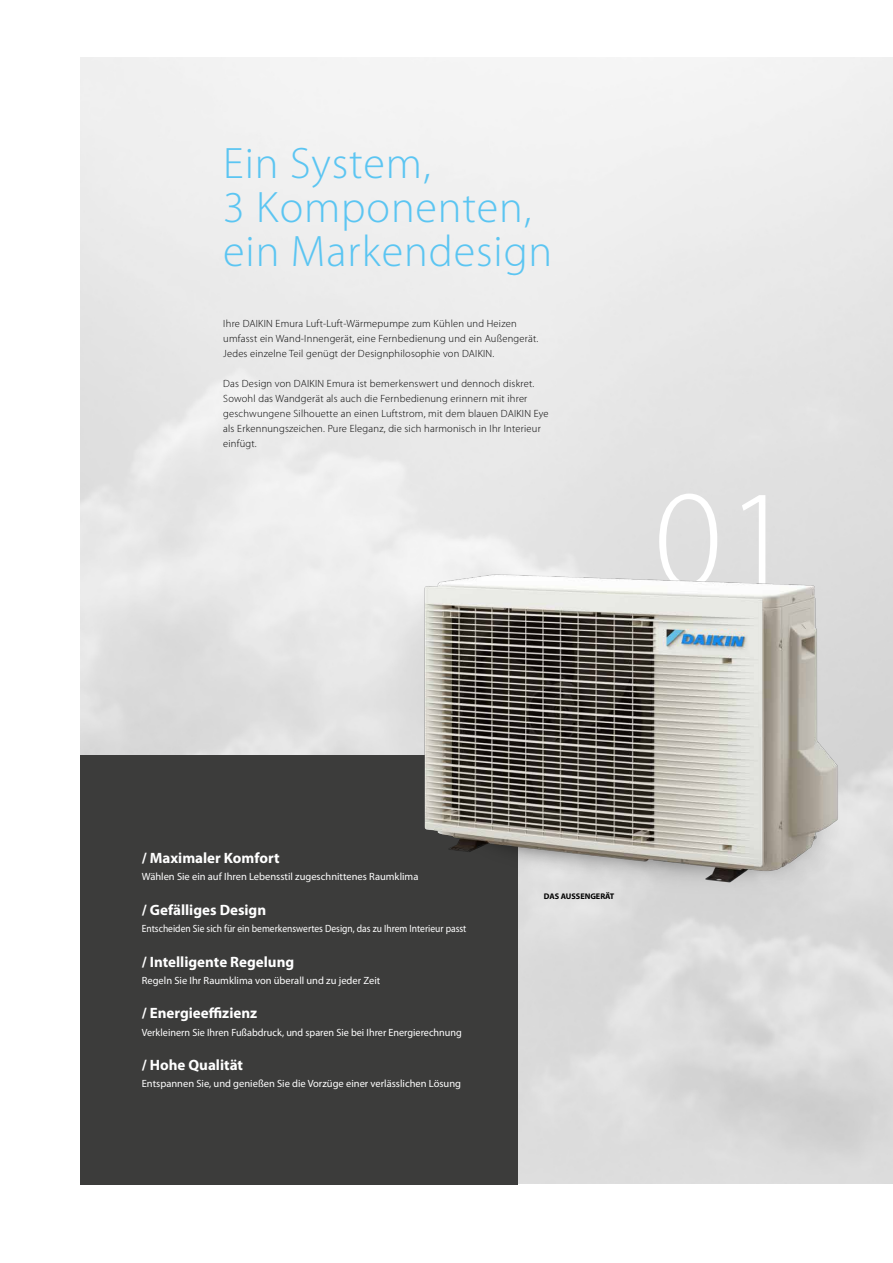
<style>
.page{position:relative;width:893px;height:1263px;background:#fff}
.page>*{position:absolute;margin:0;border:0;box-sizing:border-box;transform-origin:0 0}
.t1{font:300 141.15px "Myriad Pro";color:#fff}
.t2{font:300 44.25px/44.2px "Myriad Pro";letter-spacing:.02em;color:#5bc5f2}
.t3{font:700 15px "Myriad Pro";color:#fff}
.t4{font:300 10.5px/15px "Myriad Pro";letter-spacing:.02em;color:#000}
.t5{font:10.5px "Myriad Pro";color:#fff}
.t6{font:10.5px "Myriad Pro";color:#fff;scale:.91 1}
.t7{font:700 8.18px "Myriad Pro";color:#000}
</style>
<div class="page">
<div style="left:80px;top:755px;width:438px;height:429px;background:#3c3c3b"></div>
<img style="left:349px;top:431px;width:544px;height:523px">
<h2 class="t2" style="left:223px;top:142px;width:330px">Ein System,<br>3 Komponenten, ein Markendesign</h2>
<p class="t4" style="left:223px;top:316px;width:317px">Ihre DAIKIN Emura Luft-Luft-Wärmepumpe zum Kühlen und Heizen umfasst ein Wand-Innengerät, eine Fernbedienung und ein Außengerät.<br>Jedes einzelne Teil genügt der Designphilosophie von DAIKIN.</p>
<p class="t4" style="left:223px;top:376px;width:327px">Das Design von DAIKIN Emura ist bemerkenswert und dennoch diskret.<br>Sowohl das Wandgerät als auch die Fernbedienung erinnern mit ihrer geschwungene Silhouette an einen Luftstrom, mit dem blauen DAIKIN Eye als Erkennungszeichen. Pure Eleganz, die sich harmonisch in Ihr Interieur einfügt.</p>
<h1 class="t1" style="left:654px;top:462px;width:142px">01</h1>
<h3 class="t3" style="left:142px;top:848px;width:139px">/ Maximaler Komfort</h3>
<p class="t5" style="left:142px;top:870px;width:278px">Wählen Sie ein auf Ihren Lebensstil zugeschnittenes Raumklima</p>
<h3 class="t3" style="left:142px;top:900px;width:126px">/ Gefälliges Design</h3>
<p class="t6" style="left:142px;top:922px;width:358px">Entscheiden Sie sich für ein bemerkenswertes Design, das zu Ihrem Interieur passt</p>
<h3 class="t3" style="left:142px;top:952px;width:154px">/ Intelligente Regelung</h3>
<p class="t5" style="left:142px;top:974px;width:240px">Regeln Sie Ihr Raumklima von überall und zu jeder Zeit</p>
<h3 class="t3" style="left:142px;top:1003px;width:117px">/ Energieeffizienz</h3>
<p class="t5" style="left:142px;top:1025px;width:321px">Verkleinern Sie Ihren Fußabdruck, und sparen Sie bei Ihrer Energierechnung</p>
<h3 class="t3" style="left:142px;top:1055px;width:103px">/ Hohe Qualität</h3>
<p class="t5" style="left:142px;top:1077px;width:321px">Entspannen Sie, und genießen Sie die Vorzüge einer verlässlichen Lösung</p>
<p class="t7" style="left:544px;top:891px;width:72px">DAS AUSSENGERÄT</p>
</div>
